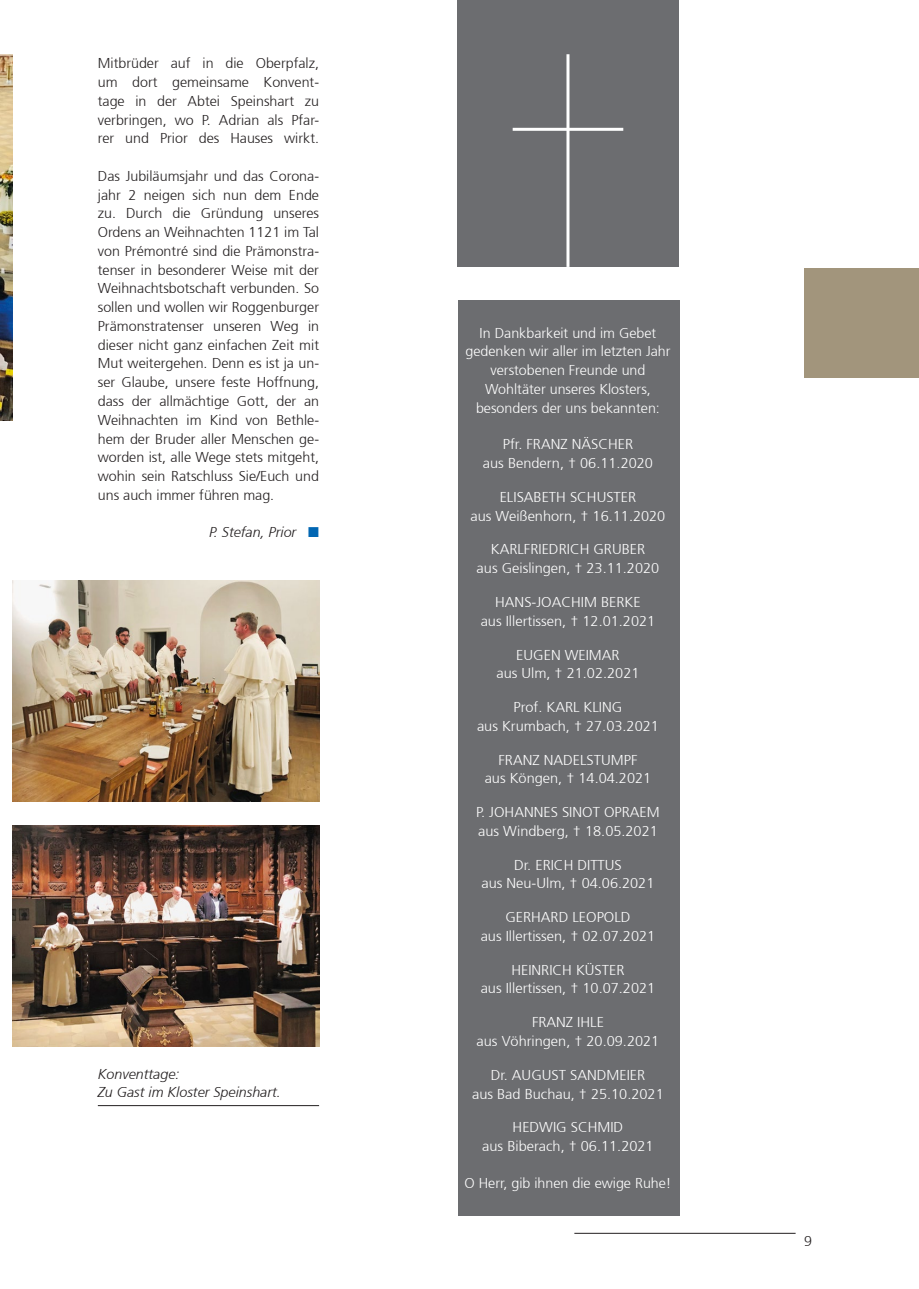
<style>
.page{position:relative;width:919px;height:1289px;background:#fff}
.page>*{position:absolute;margin:0;border:0;box-sizing:border-box;transform-origin:0 0}
.t1{font:300 14.25px/18.8px "Frutiger";color:#fff;text-align:center}
.t2{font:300 14.25px/18.8px "Frutiger";color:#231f20;text-align:justify}
.t3{font:italic 300 14.25px/18px "Frutiger";color:#231f20}
.s1{color:#0166b3}
</style>
<div class="page">
<hr style="left:574px;top:1232px;width:221px;height:1px;background:#231f20">
<div style="left:804px;top:268px;width:114px;height:109px;background:#a2957c"></div>
<div style="left:457px;top:0;width:221px;height:267px;background:#6c6d70"></div>
<hr style="left:566px;top:54px;width:3px;height:213px;background:#fff">
<hr style="left:512px;top:128px;width:111px;height:3px;background:#fff">
<div style="left:458px;top:300px;width:221px;height:915px;background:#6c6d70"></div>
<img style="left:0;top:54px;width:13px;height:366px">
<img style="left:13px;top:580px;width:306px;height:221px">
<img style="left:13px;top:825px;width:306px;height:221px">
<hr style="left:98px;top:1105px;width:221px;height:1px;background:#231f20">
<p class="t2" style="left:98px;top:54px;width:223px">Mitbrüder auf in die Oberpfalz, um dort gemeinsame Konvent&shy;tage in der Abtei Speinshart zu verbringen, wo P. Adrian als Pfar&shy;rer und Prior des Hauses wirkt.</p>
<p class="t2" style="left:98px;top:167px;width:223px">Das Jubiläumsjahr und das Corona&shy;jahr 2 neigen sich nun dem Ende zu. Durch die Gründung unseres Ordens an Weihnachten 1121 im Tal von Prémontré sind die Prämonstra&shy;tenser in besonderer Weise mit der Weihnachtsbotschaft verbunden. So sollen und wollen wir Roggenburger Prämonstratenser unseren Weg in dieser nicht ganz einfachen Zeit mit Mut weitergehen. Denn es ist ja un&shy;ser Glaube, unsere feste Hoffnung, dass der allmächtige Gott, der an Weihnachten im Kind von Bethle&shy;hem der Bruder aller Menschen ge&shy;worden ist, alle Wege stets mitgeht, wohin sein Ratschluss Sie/Euch und uns auch immer führen mag.</p>
<p class="t3" style="left:209px;top:523px;width:111px">P. Stefan, Prior <span class="s1">■</span></p>
<p class="t3" style="left:98px;top:1064px;width:184px">Konventtage:<br>Zu Gast im Kloster Speinshart.</p>
<p class="t1" style="left:465px;top:323px;width:207px">In Dankbarkeit und im Gebet gedenken wir aller im letzten Jahr verstobenen Freunde und<br>Wohltäter unseres Klosters, besonders der uns bekannten:</p>
<p class="t1" style="left:483px;top:435px;width:171px">Pfr. FRANZ NÄSCHER<br>aus Bendern, † 06.11.2020</p>
<p class="t1" style="left:470px;top:488px;width:196px">ELISABETH SCHUSTER<br>aus Weißenhorn, † 16.11.2020</p>
<p class="t1" style="left:476px;top:540px;width:184px">KARLFRIEDRICH GRUBER<br>aus Geislingen, † 23.11.2020</p>
<p class="t1" style="left:480px;top:593px;width:176px">HANS-JOACHIM BERKE<br>aus Illertissen, † 12.01.2021</p>
<p class="t1" style="left:496px;top:645px;width:145px">EUGEN WEIMAR<br>aus Ulm, † 21.02.2021</p>
<p class="t1" style="left:477px;top:698px;width:183px">Prof. KARL KLING<br>aus Krumbach, † 27.03.2021</p>
<p class="t1" style="left:484px;top:750px;width:168px">FRANZ NADELSTUMPF<br>aus Köngen, † 14.04.2021</p>
<p class="t1" style="left:476px;top:803px;width:185px;text-align:left">P. JOHANNES SINOT OPRAEM aus Windberg, † 18.05.2021</p>
<p class="t1" style="left:481px;top:855px;width:174px">Dr. ERICH DITTUS<br>aus Neu-Ulm, † 04.06.2021</p>
<p class="t1" style="left:480px;top:908px;width:176px">GERHARD LEOPOLD<br>aus Illertissen, † 02.07.2021</p>
<p class="t1" style="left:480px;top:960px;width:176px">HEINRICH KÜSTER<br>aus Illertissen, † 10.07.2021</p>
<p class="t1" style="left:476px;top:1013px;width:184px">FRANZ IHLE<br>aus Vöhringen, † 20.09.2021</p>
<p class="t1" style="left:472px;top:1065px;width:193px">Dr. AUGUST SANDMEIER<br>aus Bad Buchau, † 25.10.2021</p>
<p class="t1" style="left:482px;top:1118px;width:173px">HEDWIG SCHMID<br>aus Biberach, † 06.11.2021</p>
<p class="t1" style="left:464px;top:1173px;width:208px">O Herr, gib ihnen die ewige Ruhe!</p>
<p class="t2" style="left:804px;top:1231px;width:9px">9</p>
</div>
